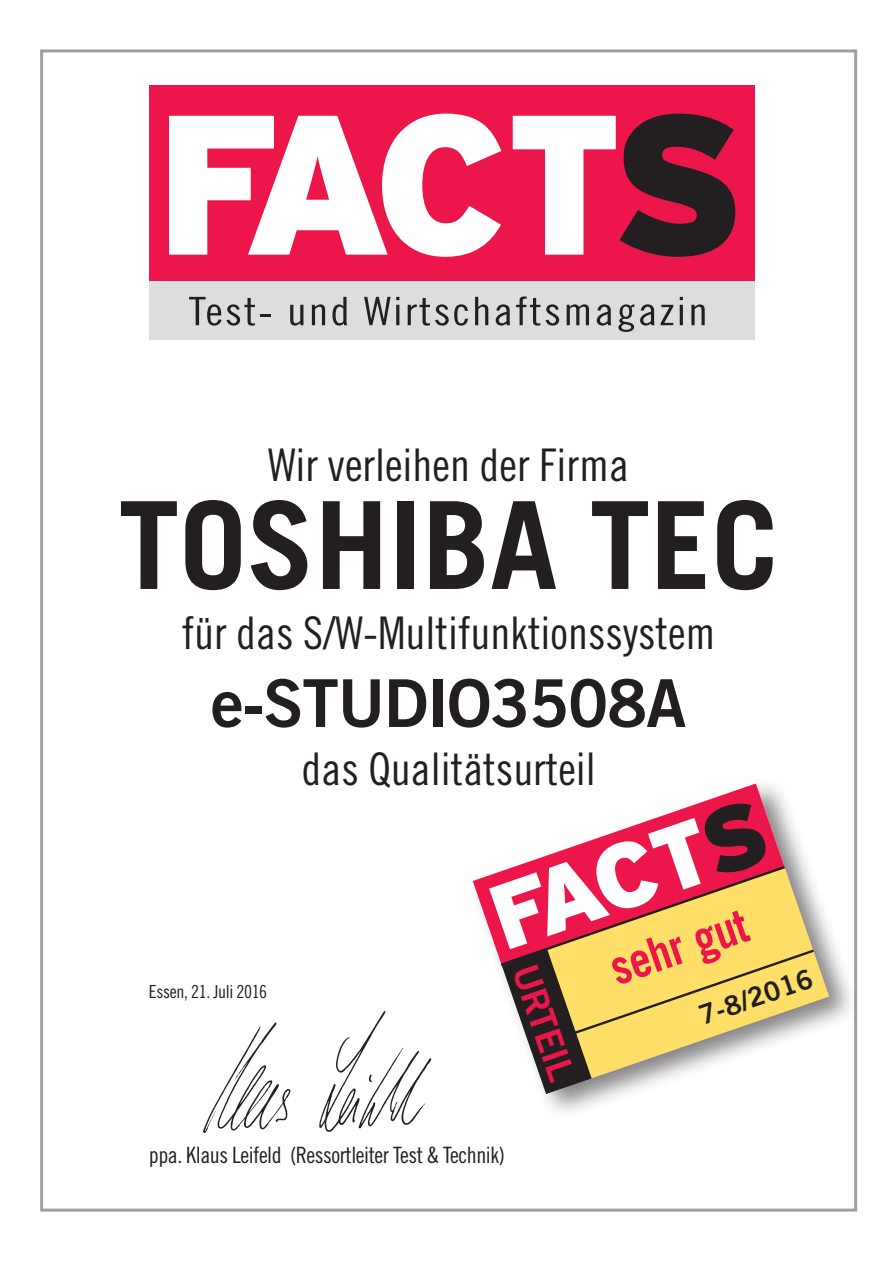
<style>
.page{position:relative;width:893px;height:1263px;background:#fff}
.page>*{position:absolute;margin:0;border:0;box-sizing:border-box;transform-origin:0 0}
.t1{font:700 121.5px "Trade Gothic";color:#231f20}
.t2{font:66px "Trade Gothic Bold Two";letter-spacing:-.02em;color:#231f20}
.t3{font:700 48px "Trade Gothic";color:#ed164b;scale:.9 1}
.t4{font:45px "Trade Gothic Cond Eighteen";color:#231f20}
.t5{font:36.15px "Trade Gothic Bold Two";color:#ed164b}
.t6{font:27px "Trade Gothic Bold Two";color:#231f20}
.t7{font:22.5px "Trade Gothic Cond Eighteen";letter-spacing:-.02em;color:#231f20}
.t8{font:18px "Trade Gothic Cond Eighteen";letter-spacing:-.02em;color:#231f20}
</style>
<div class="page">
<img style="left:40px;top:49px;width:818px;height:1163px">
<img style="left:186px;top:999px;width:271px;height:155px">
<div style="left:467px;top:773px;width:390px;height:345px;background:#231f20;opacity:.55"></div>
<svg style="left:473px;top:783px;width:312px;height:181px"></svg>
<svg style="left:816px;top:867px;width:13px;height:211px"></svg>
<svg style="left:489px;top:798px;width:327px;height:296px"></svg>
<div style="left:149px;top:85px;width:606px;height:197px;background:#ed164b"></div>
<div style="left:149px;top:281px;width:606px;height:59px;background:#dcdddf"></div>
<svg style="left:513px;top:114px;width:222px;height:143px"></svg>
<svg style="left:169px;top:114px;width:332px;height:143px"></svg>
<svg style="left:189px;top:297px;width:82px;height:29px"></svg>
<svg style="left:290px;top:305px;width:13px;height:21px"></svg>
<svg style="left:312px;top:304px;width:13px;height:21px"></svg>
<svg style="left:332px;top:297px;width:15px;height:29px"></svg>
<svg style="left:364px;top:297px;width:35px;height:28px"></svg>
<svg style="left:408px;top:298px;width:60px;height:28px"></svg>
<svg style="left:475px;top:297px;width:13px;height:28px"></svg>
<svg style="left:496px;top:304px;width:14px;height:22px"></svg>
<svg style="left:516px;top:296px;width:24px;height:30px"></svg>
<svg style="left:546px;top:304px;width:13px;height:22px"></svg>
<svg style="left:567px;top:304px;width:22px;height:21px"></svg>
<svg style="left:597px;top:304px;width:14px;height:22px"></svg>
<svg style="left:618px;top:304px;width:16px;height:28px"></svg>
<svg style="left:640px;top:304px;width:15px;height:22px"></svg>
<svg style="left:661px;top:305px;width:12px;height:20px"></svg>
<hr style="left:680px;top:305px;width:3px;height:20px;background:#231f20">
<svg style="left:691px;top:304px;width:14px;height:21px"></svg>
<p class="t4" style="left:268px;top:438px;width:362px">Wir verleihen der Firma</p>
<h1 class="t1" style="left:119px;top:471px;width:662px">TOSHIBA TEC</h1>
<p class="t4" style="left:182px;top:606px;width:535px">für das S/W-Multifunktionssystem</p>
<h2 class="t2" style="left:211px;top:662px;width:477px">e-STUDIO3508A</h2>
<p class="t4" style="left:301px;top:743px;width:296px">das Qualitätsurteil</p>
<p class="t8" style="left:149px;top:980px;width:120px">Essen, 21. Juli 2016</p>
<p class="t5" style="left:545px;top:958px;width:122px;rotate:71deg">Urteil</p>
<p class="t7" style="left:149px;top:1141px;width:358px">ppa. Klaus Leifeld (Ressortleiter Test &amp; Technik)</p>
<p class="t3" style="left:602px;top:942px;width:159px;rotate:-19deg">SEHR GUT</p>
<p class="t6" style="left:695px;top:1000px;width:120px;rotate:-19deg">7-8/2016</p>
</div>
